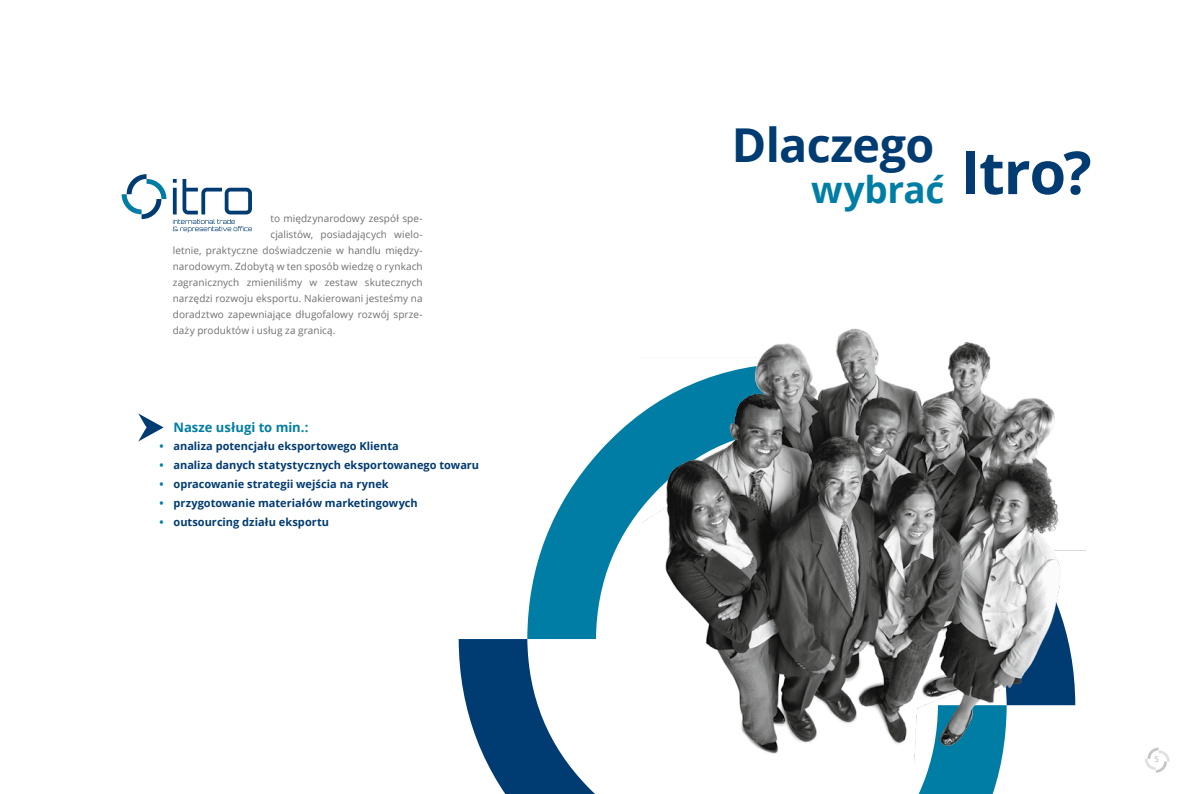
<style>
.page{position:relative;width:1191px;height:794px;background:#fff}
.page>*{position:absolute;margin:0;border:0;box-sizing:border-box;transform-origin:0 0}
.t1{font:700 46.7px "Open Sans";letter-spacing:-.015em;color:#003b71}
.t2{font:700 36.9px "Open Sans";letter-spacing:-.005em;color:#007da4}
.t3{font:700 13px "Open Sans";color:#007da4}
.t4{font:700 11px "Open Sans";color:#003b71}
.t5{font:10px "Open Sans";letter-spacing:.005em;color:#6f6f6e}
.t6{font:600 8px "Open Sans";color:#c5c6c6}
.s1{color:#007da4}
</style>
<div class="page">
<svg style="left:459px;top:639px;width:136px;height:155px;fill:#003b71"></svg>
<svg style="left:527px;top:412px;width:116px;height:227px;fill:#007da4"></svg>
<svg style="left:918px;top:763px;width:83px;height:31px;background:#208daf"></svg>
<img style="left:643px;top:328px;width:443px;height:435px">
<svg style="left:122px;top:174px;width:44px;height:45px"></svg>
<svg style="left:173px;top:179px;width:79px;height:53px"></svg>
<svg style="left:138px;top:413px;width:26px;height:28px"></svg>
<svg style="left:1145px;top:747px;width:24px;height:25px"></svg>
<p class="t5" style="left:270px;top:212px;width:154px">to międzynarodowy zespół spe-</p>
<p class="t5" style="left:270px;top:228px;width:154px">cjalistów, posiadających wielo-</p>
<p class="t5" style="left:173px;top:244px;width:251px">letnie, praktyczne doświadczenie w handlu między-</p>
<p class="t5" style="left:173px;top:260px;width:251px">narodowym. Zdobytą w ten sposób wiedzę o rynkach</p>
<p class="t5" style="left:173px;top:276px;width:251px">zagranicznych zmieniliśmy w zestaw skutecznych</p>
<p class="t5" style="left:173px;top:292px;width:251px">narzędzi rozwoju eksportu. Nakierowani jesteśmy na</p>
<p class="t5" style="left:173px;top:308px;width:251px">doradztwo zapewniające długofalowy rozwój sprze-</p>
<p class="t5" style="left:173px;top:324px;width:164px">daży produktów i usług za granicą.</p>
<h3 class="t3" style="left:173px;top:417px;width:136px">Nasze usługi to min.:</h3>
<p class="t4" style="left:159px;top:438px;width:241px"><span class="s1">•</span> analiza potencjału eksportowego Klienta</p>
<p class="t4" style="left:159px;top:457px;width:321px"><span class="s1">•</span> analiza danych statystycznych eksportowanego towaru</p>
<p class="t4" style="left:159px;top:476px;width:231px"><span class="s1">•</span> opracowanie strategii wejścia na rynek</p>
<p class="t4" style="left:159px;top:495px;width:260px"><span class="s1">•</span> przygotowanie materiałów marketingowych</p>
<p class="t4" style="left:159px;top:514px;width:171px"><span class="s1">•</span> outsourcing działu eksportu</p>
<h1 class="t1" style="left:731px;top:112px;width:204px">Dlaczego</h1>
<h2 class="t2" style="left:811px;top:164px;width:282px">wybrać <sup>Itro?</sup></h2>
<p class="t6" style="left:1154px;top:754px;width:6px">5</p>
</div>
